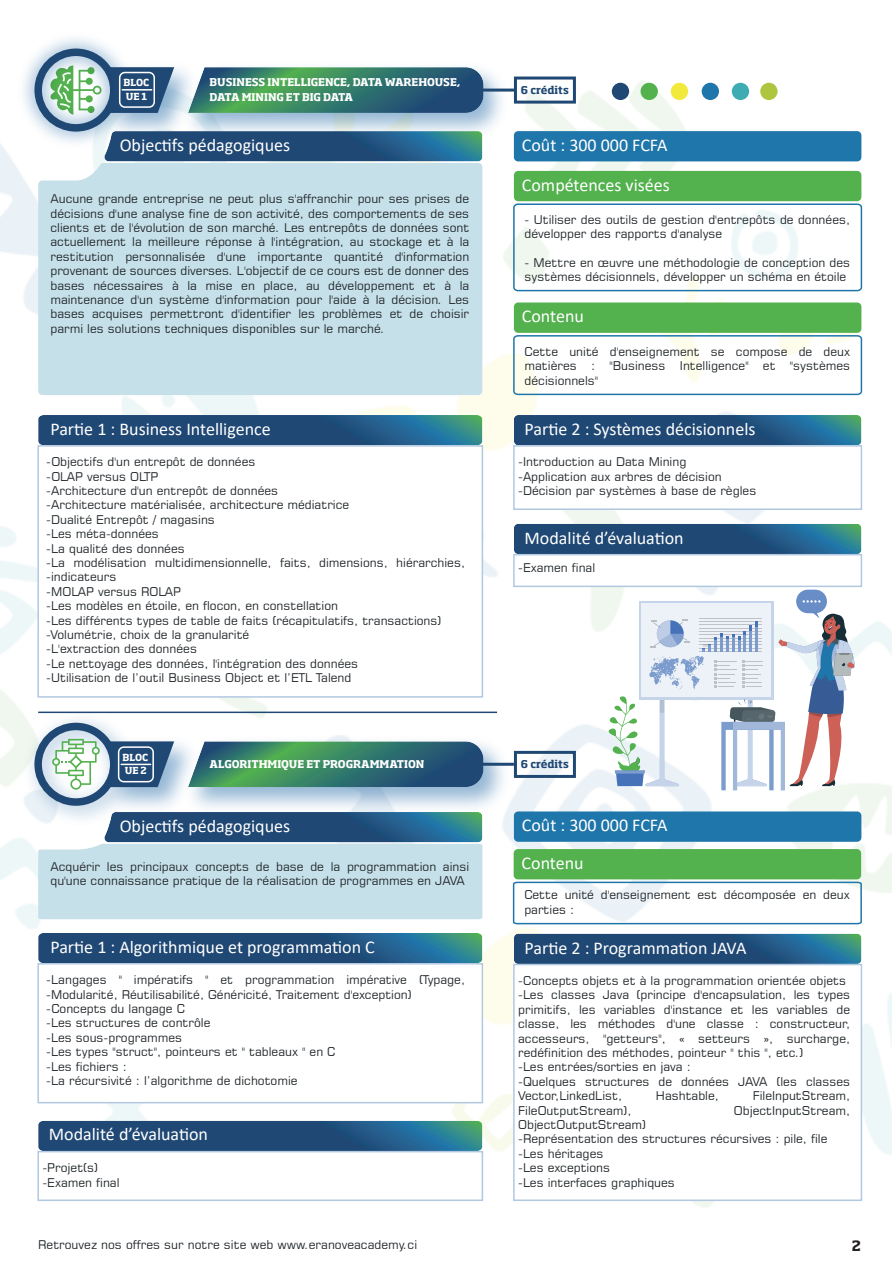
<style>
.page{position:relative;width:893px;height:1263px;background:#fff}
.page>*{position:absolute;margin:0;border:0;box-sizing:border-box;transform-origin:0 0}
.t1{font:18px "Calibri";color:#fff}
.t2{font:700 13.95px "Soho Std";color:#231f20}
.t3{font:12px/14.4px "Square 721 BT";color:#22282c}
.t4{font:700 10.5px/14.4px "Soho Std";color:#fff}
.t5{font:700 10.5px "Soho Std";color:#204874}
.t6{font:700 9.6px "Soho Std";letter-spacing:-.005em;color:#fff}
</style>
<div class="page">
<img style="left:0;top:76px;width:892px;height:1131px">
<img style="left:12px;top:38px;width:90px;height:116px">
<img style="left:483px;top:70px;width:32px;height:76px">
<img style="left:16px;top:704px;width:129px;height:129px">
<img style="left:483px;top:729px;width:33px;height:91px">
<div style="left:38px;top:163px;width:444px;height:232px;background:#c6e0e9"></div>
<svg style="left:31px;top:45px;width:452px;height:116px"></svg>
<svg style="left:31px;top:719px;width:452px;height:200px"></svg>
<div style="left:514px;top:171px;width:347px;height:30px;background:#53b14e;border-radius:4px"></div>
<svg style="left:512px;top:203px;width:351px;height:89px"></svg>
<div style="left:514px;top:849px;width:347px;height:30px;background:#53b14e;border-radius:4px"></div>
<div style="left:514px;top:811px;width:347px;height:31px;background:#1f76aa;border-radius:4px"></div>
<svg style="left:512px;top:881px;width:351px;height:44px"></svg>
<div style="left:514px;top:302px;width:347px;height:31px;background:#53b14e;border-radius:4px"></div>
<svg style="left:514px;top:415px;width:347px;height:30px;background:#22547c"></svg>
<svg style="left:38px;top:415px;width:444px;height:30px;background:#23557c"></svg>
<svg style="left:512px;top:334px;width:351px;height:62px"></svg>
<div style="left:514px;top:131px;width:347px;height:30px;background:#1f76aa;border-radius:4px"></div>
<div style="left:37px;top:445px;width:446px;height:253px;background:#fff;border:2px solid #b2c8e1"></div>
<div style="left:513px;top:445px;width:349px;height:65px;background:#fff;border:2px solid #b2c8e1"></div>
<svg style="left:514px;top:524px;width:347px;height:30px;background:#22547c"></svg>
<div style="left:513px;top:554px;width:349px;height:33px;background:#fff;border:2px solid #b2c8e1"></div>
<svg style="left:38px;top:933px;width:444px;height:30px;background:#23557c"></svg>
<div style="left:37px;top:963px;width:446px;height:140px;background:#fff;border:2px solid #b2c8e1"></div>
<svg style="left:514px;top:934px;width:347px;height:30px;background:#23547d"></svg>
<div style="left:513px;top:964px;width:349px;height:237px;background:#fff;border:2px solid #b2c8e1"></div>
<svg style="left:38px;top:1121px;width:444px;height:30px;background:#23557d"></svg>
<div style="left:37px;top:1151px;width:446px;height:50px;background:#fff;border:2px solid #b2c8e1"></div>
<hr style="left:38px;top:711px;width:459px;height:2px;background:#204874">
<div style="left:639px;top:600px;width:134px;height:99px;background:#c6d4e9"></div>
<div style="left:641px;top:603px;width:130px;height:94px;background:#edf2f8"></div>
<div style="left:796px;top:590px;width:31px;height:23px;background:#698dc6;border-radius:12px"></div>
<svg style="left:803px;top:600px;width:17px;height:3px"></svg>
<svg style="left:605px;top:612px;width:250px;height:178px"></svg>
<div style="left:612px;top:83px;width:17px;height:17px;background:#204874;border-radius:50%"></div>
<div style="left:760px;top:83px;width:18px;height:17px;background:#aec63f;border-radius:50%"></div>
<div style="left:671px;top:83px;width:17px;height:17px;background:#f1ea3c;border-radius:50%"></div>
<div style="left:701px;top:83px;width:18px;height:17px;background:#1f76aa;border-radius:50%"></div>
<div style="left:640px;top:83px;width:18px;height:17px;background:#53b14e;border-radius:50%"></div>
<div style="left:732px;top:83px;width:17px;height:17px;background:#3eacb2;border-radius:50%"></div>
<div style="left:514px;top:77px;width:62px;height:27px;border:3px solid #204874"></div>
<div style="left:514px;top:751px;width:62px;height:27px;border:3px solid #204874"></div>
<hr style="left:480px;top:763px;width:34px;height:3px;background:#204874">
<hr style="left:482px;top:89px;width:33px;height:3px;background:#204874">
<p class="t6" style="left:124px;top:79px;width:27px">BLOC</p>
<p class="t4" style="left:210px;top:76px;width:252px">BUSINESS INTELLIGENCE, DATA WAREHOUSE,<br>DATA MINING ET BIG DATA</p>
<p class="t6" style="left:126px;top:92px;width:23px">UE 1</p>
<h1 class="t1" style="left:120px;top:132px;width:172px">Objectifs pédagogiques</h1>
<p class="t3" style="left:50px;top:193px;width:420px;text-align:justify">Aucune grande entreprise ne peut plus s'affranchir pour ses prises de décisions d'une analyse fine de son activité, des comportements de ses clients et de l'évolution de son marché. Les entrepôts de données sont actuellement la meilleure réponse à l'intégration, au stockage et à la restitution personnalisée d'une importante quantité d'information provenant de sources diverses. L'objectif de ce cours est de donner des bases nécessaires à la mise en place, au développement et à la maintenance d'un système d'information pour l'aide à la décision. Les bases acquises permettront d'identifier les problèmes et de choisir parmi les solutions techniques disponibles sur le marché.</p>
<p class="t5" style="left:521px;top:85px;width:49px">6 crédits</p>
<h1 class="t1" style="left:522px;top:132px;width:147px">Coût : 300 000 FCFA</h1>
<h1 class="t1" style="left:522px;top:172px;width:149px">Compétences visées</h1>
<p class="t3" style="left:525px;top:213px;width:327px">- Utiliser des outils de gestion d'entrepôts de données, développer des rapports d'analyse</p>
<p class="t3" style="left:525px;top:256px;width:327px">- Mettre en œuvre une méthodologie de conception des systèmes décisionnels, développer un schéma en étoile</p>
<h1 class="t1" style="left:522px;top:304px;width:64px">Contenu</h1>
<p class="t3" style="left:525px;top:345px;width:327px;text-align:justify">Cette unité d'enseignement se compose de deux matières : "Business Intelligence" et "systèmes décisionnels"</p>
<h1 class="t1" style="left:50px;top:416px;width:222px">Partie 1 : Business Intelligence</h1>
<h1 class="t1" style="left:525px;top:416px;width:232px">Partie 2 : Systèmes décisionnels</h1>
<p class="t3" style="left:46px;top:456px;width:420px">-Objectifs d'un entrepôt de données<br>-OLAP versus OLTP<br>-Architecture d'un entrepôt de données<br>-Architecture matérialisée, architecture médiatrice<br>-Dualité Entrepôt / magasins<br>-Les méta-données<br>-La qualité des données<br>-La modélisation multidimensionnelle, faits, dimensions, hiérarchies, -indicateurs<br>-MOLAP versus ROLAP<br>-Les modèles en étoile, en flocon, en constellation<br>-Les différents types de table de faits (récapitulatifs, transactions) -Volumétrie, choix de la granularité<br>-L'extraction des données<br>-Le nettoyage des données, l'intégration des données<br>-Utilisation de l’outil Business Object et l’ETL Talend</p>
<p class="t3" style="left:518px;top:456px;width:240px">-Introduction au Data Mining -Application aux arbres de décision -Décision par systèmes à base de règles</p>
<h1 class="t1" style="left:525px;top:525px;width:161px">Modalité d’évaluation</h1>
<p class="t3" style="left:518px;top:562px;width:79px">-Examen final</p>
<p class="t6" style="left:123px;top:753px;width:27px">BLOC</p>
<p class="t6" style="left:125px;top:767px;width:24px">UE 2</p>
<p class="t4" style="left:210px;top:757px;width:216px">ALGORITHMIQUE ET PROGRAMMATION</p>
<h1 class="t1" style="left:120px;top:813px;width:172px">Objectifs pédagogiques</h1>
<p class="t3" style="left:50px;top:861px;width:420px">Acquérir les principaux concepts de base de la programmation ainsi qu'une connaissance pratique de la réalisation de programmes en JAVA</p>
<h1 class="t1" style="left:50px;top:934px;width:326px">Partie 1 : Algorithmique et programmation C</h1>
<p class="t3" style="left:46px;top:974px;width:420px">-Langages " impératifs " et programmation impérative (Typage, -Modularité, Réutilisabilité, Généricité, Traitement d'exception) -Concepts du langage C<br>-Les structures de contrôle<br>-Les sous-programmes<br>-Les types "struct", pointeurs et " tableaux " en C<br>-Les fichiers :<br>-La récursivité : l’algorithme de dichotomie</p>
<h1 class="t1" style="left:49px;top:1122px;width:161px">Modalité d’évaluation</h1>
<p class="t3" style="left:42px;top:1162px;width:79px">-Projet(s) -Examen final</p>
<p class="t3" style="left:38px;top:1239px;width:381px">Retrouvez nos offres sur notre site web www.eranoveacademy.ci</p>
<p class="t5" style="left:521px;top:760px;width:49px">6 crédits</p>
<h1 class="t1" style="left:522px;top:813px;width:147px">Coût : 300 000 FCFA</h1>
<h1 class="t1" style="left:522px;top:850px;width:64px">Contenu</h1>
<p class="t3" style="left:524px;top:889px;width:327px">Cette unité d'enseignement est décomposée en deux parties :</p>
<h1 class="t1" style="left:525px;top:935px;width:223px">Partie 2 : Programmation JAVA</h1>
<p class="t3" style="left:518px;top:974px;width:333px">-Concepts objets et à la programmation orientée objets -Les classes Java (principe d'encapsulation, les types primitifs, les variables d'instance et les variables de classe, les méthodes d'une classe : constructeur, accesseurs, "getteurs", « setteurs », surcharge, redéfinition des méthodes, pointeur " this ", etc.)<br>-Les entrées/sorties en java :<br>-Quelques structures de données JAVA (les classes Vector,LinkedList,</p>
<p class="t3" style="left:656px;top:1090px;width:64px">Hashtable,</p>
<p class="t3" style="left:753px;top:1090px;width:99px">FileInputStream,</p>
<p class="t3" style="left:518px;top:1104px;width:115px">FileOutputStream),</p>
<p class="t3" style="left:734px;top:1104px;width:118px">ObjectInputStream,</p>
<p class="t3" style="left:518px;top:1118px;width:311px">ObjectOutputStream)<br>-Représentation des structures récursives : pile, file -Les héritages<br>-Les exceptions<br>-Les interfaces graphiques</p>
<p class="t2" style="left:852px;top:1240px;width:11px">2</p>
</div>
